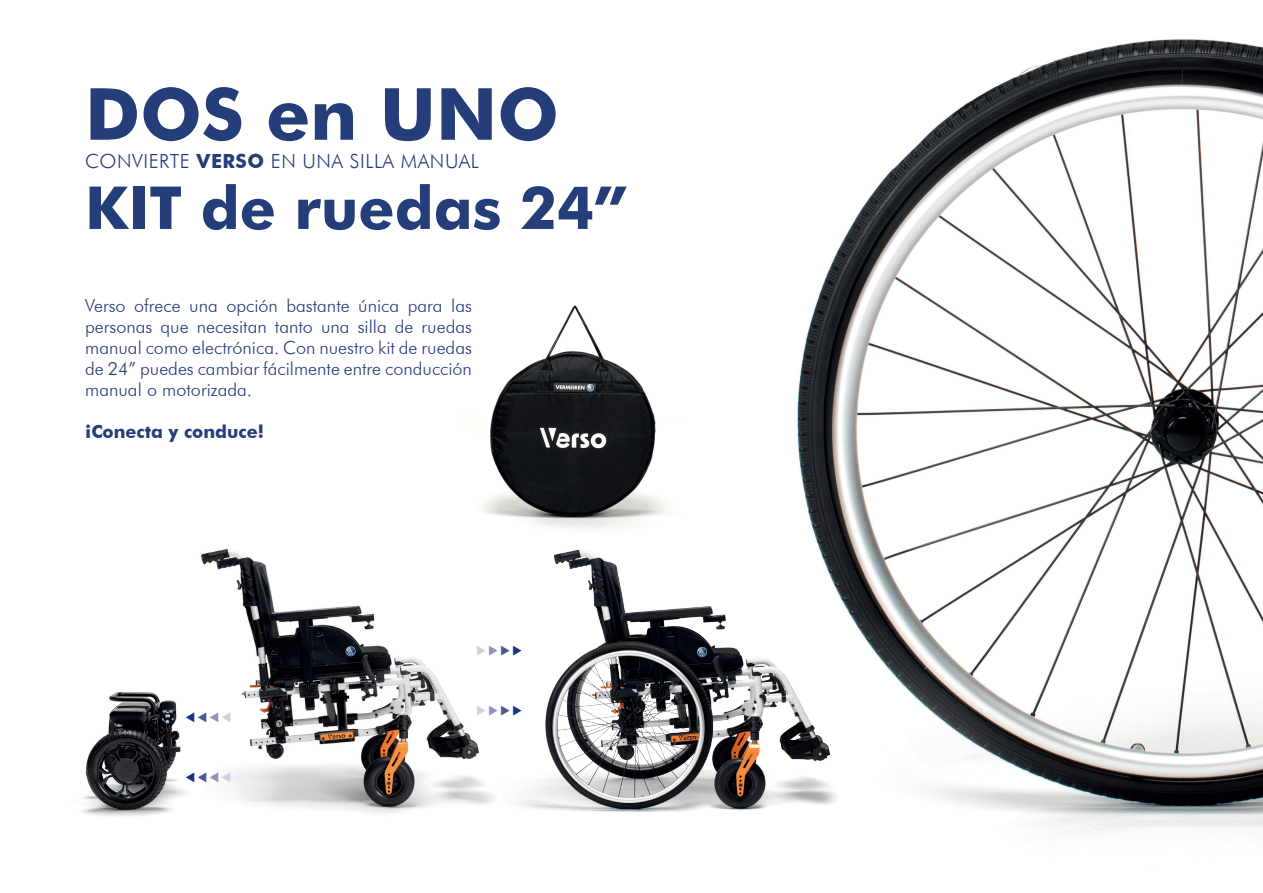
<style>
.page{position:relative;width:1263px;height:893px;background:#fff}
.page>*{position:absolute;margin:0;border:0;box-sizing:border-box;transform-origin:0 0}
.t1{font:700 72px "Futura BT";color:#253d79}
.t2{font:700 59.25px "Futura BT";color:#253d79}
.t3{font:300 19.5px "Futura BT";letter-spacing:.025em;color:#253d79}
.t4{font:300 18px/21px "Futura BT";color:#253d79;text-align:justify}
.t5{font:700 18px "Futura BT";color:#253d79}
.s1{font-weight:700}
</style>
<div class="page">
<img style="left:797px;top:39px;width:466px;height:826px">
<img style="left:517px;top:543px;width:335px;height:319px">
<img style="left:201px;top:549px;width:294px;height:265px">
<img style="left:81px;top:663px;width:122px;height:154px">
<img style="left:482px;top:305px;width:210px;height:244px">
<svg style="left:477px;top:705px;width:45px;height:10px"></svg>
<svg style="left:477px;top:645px;width:45px;height:10px"></svg>
<svg style="left:186px;top:712px;width:44px;height:10px"></svg>
<svg style="left:186px;top:772px;width:44px;height:10px"></svg>
<p class="t1" style="left:85px;top:70px;width:475px">DOS en UNO</p>
<p class="t3" style="left:85px;top:149px;width:395px">CONVIERTE <span class="s1">VERSO</span> EN UNA SILLA MANUAL</p>
<p class="t2" style="left:85px;top:172px;width:544px">KIT de ruedas 24”</p>
<p class="t4" style="left:85px;top:294px;width:388px">Verso ofrece una opción bastante única para las personas que necesitan tanto una silla de ruedas manual como electrónica. Con nuestro kit de ruedas de 24” puedes cambiar fácilmente entre conducción manual o motorizada.</p>
<p class="t5" style="left:85px;top:420px;width:180px">¡Conecta y conduce!</p>
</div>
